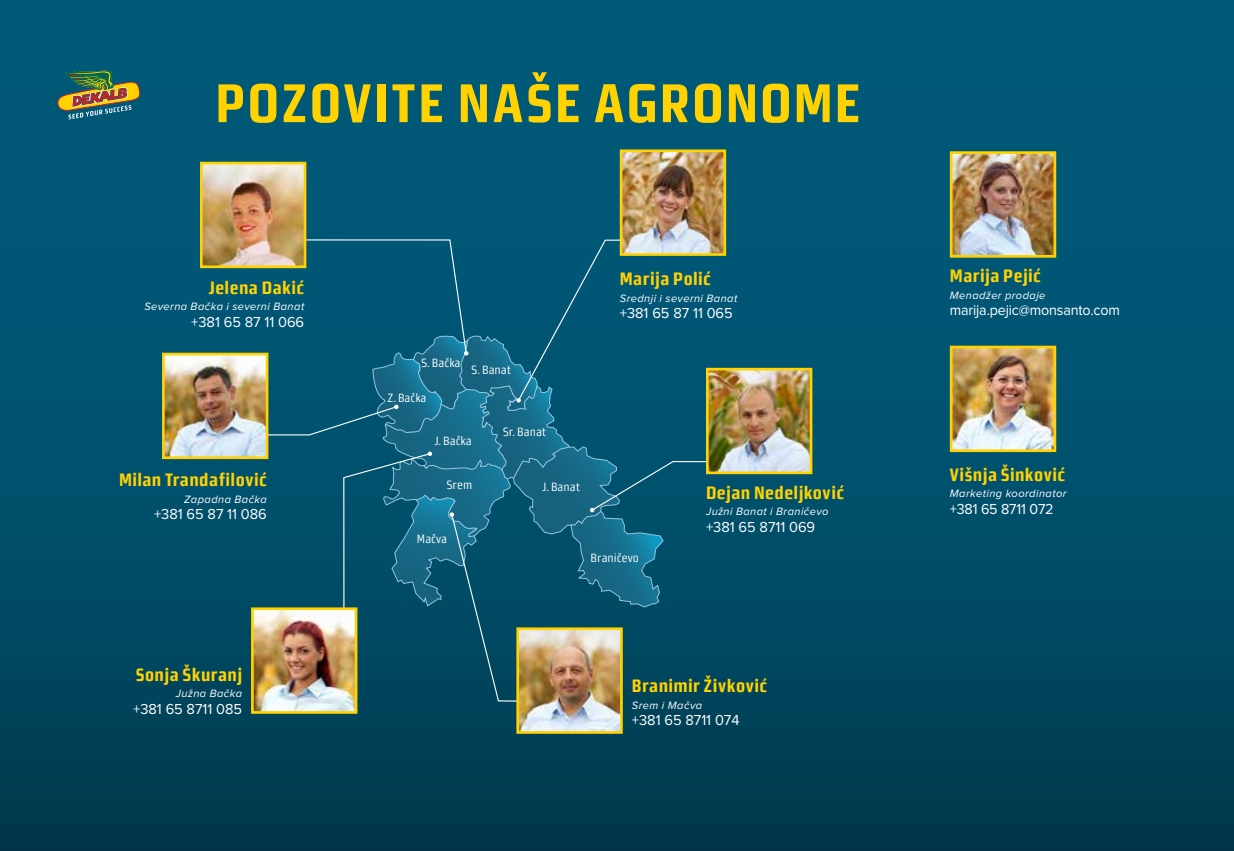
<style>
.page{position:relative;width:1234px;height:851px;background:#fff}
.page>*{position:absolute;margin:0;border:0;box-sizing:border-box;transform-origin:0 0}
.t1{font:700 54.6px "Morgan Sans Cond";letter-spacing:.04em;color:#ffd200}
.t2{font:700 18px "Morgan Sans Cond";letter-spacing:.02em;color:#ffd200}
.t3{font:15px "Proxima Nova";color:#fff}
.t4{font:15px "Proxima Nova";color:#fff;scale:.95 1}
.t5{font:12px "Morgan Sans Cond";color:#fff}
.t6{font:italic 11.1px "Proxima Nova";letter-spacing:.04em;color:#fff}
</style>
<div class="page">
<div style="left:0;top:0;width:1233px;height:850px;background:linear-gradient(to bottom,#005f81,#003f54)"></div>
<img style="left:953px;top:155px;width:98px;height:98px">
<div style="left:949px;top:151px;width:106px;height:106px;border:3px solid #ffd200"></div>
<img style="left:953px;top:349px;width:98px;height:99px">
<div style="left:949px;top:345px;width:106px;height:107px;border:3px solid #ffd200"></div>
<svg style="left:57px;top:70px;width:83px;height:49px"></svg>
<img style="left:623px;top:153px;width:99px;height:86px">
<div style="left:619px;top:149px;width:107px;height:107px;border:3px solid #ffd200"></div>
<img style="left:255px;top:702px;width:98px;height:7px">
<div style="left:251px;top:607px;width:106px;height:106px;border:3px solid #ffd200"></div>
<img style="left:204px;top:166px;width:98px;height:98px">
<div style="left:200px;top:162px;width:106px;height:106px;border:3px solid #ffd200"></div>
<img style="left:520px;top:702px;width:98px;height:27px">
<div style="left:516px;top:627px;width:106px;height:106px;border:3px solid #ffd200"></div>
<img style="left:166px;top:356px;width:86px;height:99px">
<div style="left:162px;top:352px;width:106px;height:107px;border:3px solid #ffd200"></div>
<svg style="left:252px;top:239px;width:481px;height:463px"></svg>
<img style="left:709px;top:372px;width:99px;height:98px">
<div style="left:705px;top:368px;width:107px;height:106px;border:3px solid #ffd200"></div>
<h1 class="t1" style="left:215px;top:70px;width:646px">POZOVITE NAŠE AGRONOME</h1>
<h2 class="t2" style="left:208px;top:277px;width:97px">Jelena Dakić</h2>
<p class="t6" style="left:144px;top:301px;width:161px">Severna Bačka i severni Banat</p>
<h3 class="t3" style="left:191px;top:315px;width:114px">+381 65 87 11 066</h3>
<h2 class="t2" style="left:119px;top:469px;width:149px">Milan Trandafilović</h2>
<p class="t6" style="left:184px;top:493px;width:84px">Zapadna Bačka</p>
<h3 class="t3" style="left:154px;top:507px;width:114px">+381 65 87 11 086</h3>
<h2 class="t2" style="left:136px;top:663px;width:108px">Sonja Škuranj</h2>
<p class="t6" style="left:176px;top:688px;width:68px">Južna Bačka</p>
<h3 class="t3" style="left:133px;top:701px;width:111px">+381 65 8711 085</h3>
<h2 class="t2" style="left:619px;top:268px;width:93px">Marija Polić</h2>
<p class="t6" style="left:619px;top:293px;width:119px">Srednji i severni Banat</p>
<h3 class="t3" style="left:619px;top:306px;width:114px">+381 65 87 11 065</h3>
<p class="t5" style="left:421px;top:356px;width:41px">S. Bačka</p>
<p class="t5" style="left:387px;top:391px;width:41px">Z. Bačka</p>
<p class="t5" style="left:471px;top:362px;width:41px">S. Banat</p>
<p class="t5" style="left:434px;top:433px;width:39px">J. Bačka</p>
<p class="t5" style="left:446px;top:477px;width:27px">Srem</p>
<p class="t5" style="left:502px;top:424px;width:45px">Sr. Banat</p>
<p class="t5" style="left:542px;top:480px;width:39px">J. Banat</p>
<p class="t5" style="left:417px;top:532px;width:31px">Mačva</p>
<p class="t5" style="left:590px;top:550px;width:50px">Braničevo</p>
<h2 class="t2" style="left:705px;top:481px;width:140px">Dejan Nedeljković</h2>
<p class="t6" style="left:705px;top:506px;width:124px">Južni Banat i Braničevo</p>
<h3 class="t3" style="left:705px;top:520px;width:111px">+381 65 8711 069</h3>
<h2 class="t2" style="left:631px;top:675px;width:137px">Branimir Živković</h2>
<p class="t6" style="left:631px;top:700px;width:72px">Srem i Mačva</p>
<h3 class="t3" style="left:631px;top:713px;width:109px">+381 65 8711 074</h3>
<h2 class="t2" style="left:949px;top:265px;width:93px">Marija Pejić</h2>
<p class="t6" style="left:949px;top:290px;width:97px">Menadžer prodaje</p>
<h3 class="t4" style="left:949px;top:303px;width:181px">marija.pejic@monsanto.com</h3>
<h2 class="t2" style="left:949px;top:463px;width:117px">Višnja Šinković</h2>
<p class="t6" style="left:949px;top:488px;width:118px">Marketing koordinator</p>
<h3 class="t4" style="left:949px;top:502px;width:111px">+381 65 8711 072</h3>
</div>
